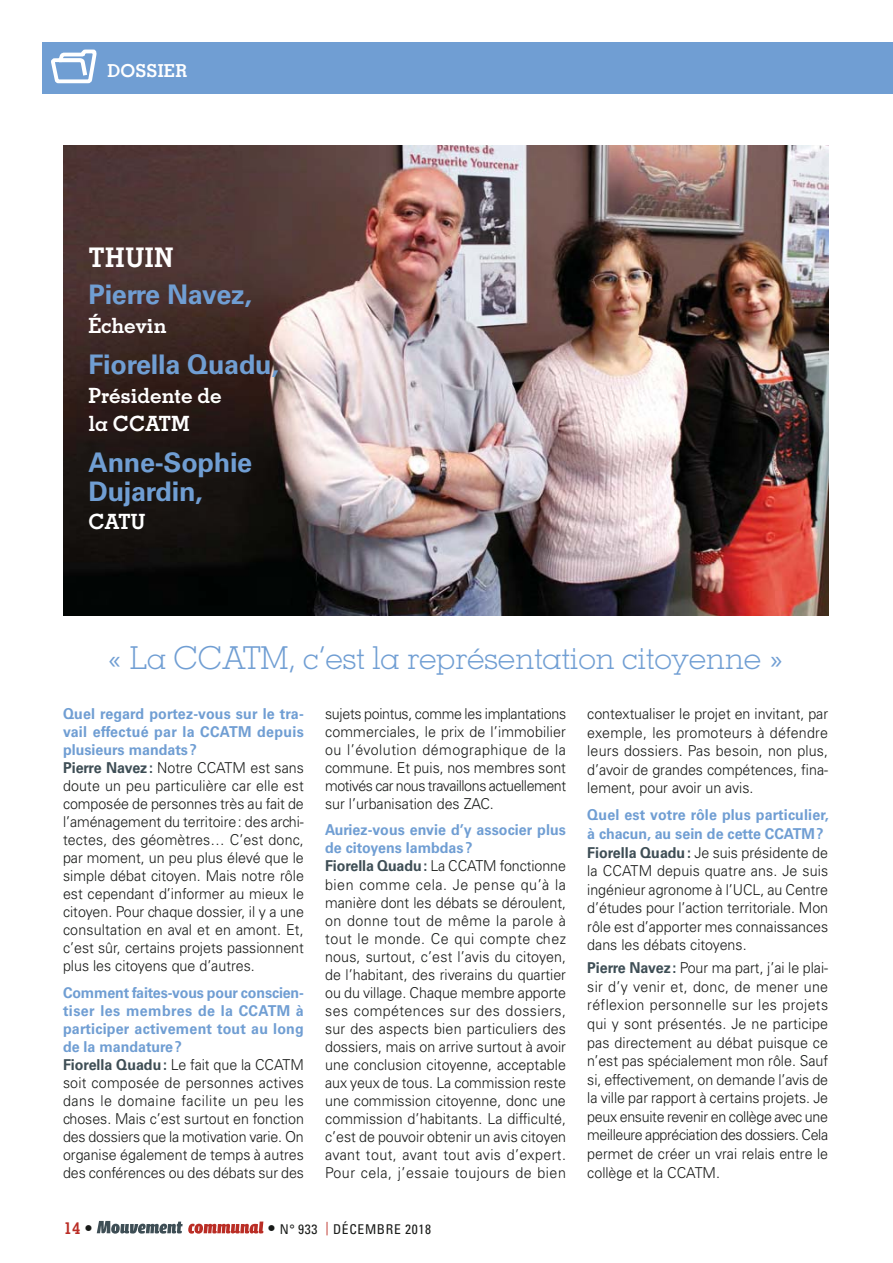
<style>
.page{position:relative;width:893px;height:1263px;background:#fff}
.page>*{position:absolute;margin:0;border:0;box-sizing:border-box;transform-origin:0 0}
.t1{font:300 31.5px "Memphis LT Std";letter-spacing:-.01em;color:#709ed3}
.t2{font:700 27px/28.5px "Univers LT Std";letter-spacing:-.01em;color:#709ed3}
.t3{font:700 27px "Memphis LT Std";letter-spacing:.01em;color:#fff}
.t4{font:700 21px/28.5px "Memphis LT Std";letter-spacing:-.01em;color:#fff}
.t5{font:700 17.85px "Memphis LT Std";letter-spacing:.01em;color:#fff}
.t6{font:700 16.5px "Memphis LT Std";color:#ba2d25}
.t7{font:300 15px/18px "Univers LT Std";color:#181a18;scale:.95 1}
.t8{font:condensed 13.5px "Univers LT Std";letter-spacing:.05em;color:#181a18}
.s1{font-weight:700;color:#709ed3}
.s2{font-weight:700;color:#3e4e55}
.s3{color:#181a18}
.s4{font-family:"Memphis LT Std";font-weight:700;font-stretch:normal;font-size:16.5px}
.s5{color:#ba2d25}
</style>
<div class="page">
<img style="left:63px;top:146px;width:765px;height:470px">
<div style="left:43px;top:43px;width:850px;height:51px;background:#709ed3"></div>
<svg style="left:51px;top:49px;width:46px;height:35px"></svg>
<svg style="left:97px;top:1221px;width:166px;height:13px"></svg>
<p class="t5" style="left:107px;top:63px;width:81px">DOSSIER</p>
<h2 class="t3" style="left:89px;top:246px;width:87px">THUIN</h2>
<h2 class="t2" style="left:89px;top:282px;width:165px">Pierre Navez,</h2>
<h3 class="t4" style="left:89px;top:312px;width:80px">Échevin</h3>
<h2 class="t2" style="left:89px;top:352px;width:192px">Fiorella Quadu,</h2>
<h3 class="t4" style="left:89px;top:382px;width:135px">Présidente de la CCATM</h3>
<h2 class="t2" style="left:89px;top:450px;width:165px">Anne-Sophie<br>Dujardin,</h2>
<h3 class="t4" style="left:89px;top:509px;width:59px">CATU</h3>
<h1 class="t1" style="left:107px;top:640px;width:679px">« La CCATM, c’est la représentation citoyenne »</h1>
<p class="t7" style="left:63px;top:705px;width:255px"><span class="s1">Quel regard portez-vous sur le tra&shy;vail effectué par la CCATM depuis plusieurs mandats ?<br></span><span class="s2">Pierre Navez :</span> Notre CCATM est sans doute un peu particulière car elle est composée de personnes très au fait de l’aménagement du territoire : des archi&shy;tectes, des géomètres… C’est donc, par moment, un peu plus élevé que le simple débat citoyen. Mais notre rôle est cependant d’informer au mieux le citoyen. Pour chaque dossier, il y a une consultation en aval et en amont. Et, c’est sûr, certains projets passionnent plus les citoyens que d’autres.</p>
<p class="t7" style="left:63px;top:984px;width:255px"><span class="s1">Comment faites-vous pour conscien&shy;tiser les membres de la CCATM à participer activement tout au long de la mandature ?<br></span><span class="s2">Fiorella Quadu :</span> Le fait que la CCATM soit composée de personnes actives dans le domaine facilite un peu les choses. Mais c’est surtout en fonction des dossiers que la motivation varie. On organise également de temps à autres des conférences ou des débats sur des</p>
<p class="t7" style="left:325px;top:705px;width:255px;text-align:justify">sujets pointus, comme les implantations commerciales, le prix de l’immobilier ou l’évolution démographique de la commune. Et puis, nos membres sont motivés car nous travaillons actuellement sur l’urbanisation des ZAC.</p>
<p class="t7" style="left:325px;top:822px;width:255px"><span class="s1">Auriez-vous envie d’y associer plus de citoyens lambdas ?<br></span><span class="s2">Fiorella Quadu :</span> La CCATM fonctionne bien comme cela. Je pense qu’à la manière dont les débats se déroulent, on donne tout de même la parole à tout le monde. Ce qui compte chez nous, surtout, c’est l’avis du citoyen, de l’habitant, des riverains du quartier ou du village. Chaque membre apporte ses compétences sur des dossiers, sur des aspects bien particuliers des dossiers, mais on arrive surtout à avoir une conclusion citoyenne, acceptable aux yeux de tous. La commission reste une commission citoyenne, donc une commission d’habitants. La difficulté, c’est de pouvoir obtenir un avis citoyen avant tout, avant tout avis d’expert.<br>Pour cela, j’essaie toujours de bien</p>
<p class="t6" style="left:64px;top:1221px;width:30px">14 <span class="s3">•</span></p>
<p class="t8" style="left:267px;top:1223px;width:165px"><span class="s4">•</span> N° 933 <span class="s5">|</span> DÉCEMBRE 2018</p>
<p class="t7" style="left:587px;top:705px;width:255px;line-height:18.6px;text-align:justify">contextualiser le projet en invitant, par exemple, les promoteurs à défendre leurs dossiers. Pas besoin, non plus, d’avoir de grandes compétences, fina&shy;lement, pour avoir un avis.</p>
<p class="t7" style="left:587px;top:807px;width:256px;line-height:18.6px"><span class="s1">Quel est votre rôle plus particulier, à chacun, au sein de cette CCATM ?<br></span><span class="s2">Fiorella Quadu :</span> Je suis présidente de la CCATM depuis quatre ans. Je suis ingénieur agronome à l’UCL, au Centre d’études pour l’action territoriale. Mon rôle est d’apporter mes connaissances dans les débats citoyens.</p>
<p class="t7" style="left:587px;top:959px;width:255px;line-height:18.6px;text-align:justify"><span class="s2">Pierre Navez :</span> Pour ma part, j’ai le plai&shy;sir d’y venir et, donc, de mener une réflexion personnelle sur les projets qui y sont présentés. Je ne participe pas directement au débat puisque ce n’est pas spécialement mon rôle. Sauf si, effectivement, on demande l’avis de la ville par rapport à certains projets. Je peux ensuite revenir en collège avec une meilleure appréciation des dossiers. Cela permet de créer un vrai relais entre le collège et la CCATM.</p>
</div>
